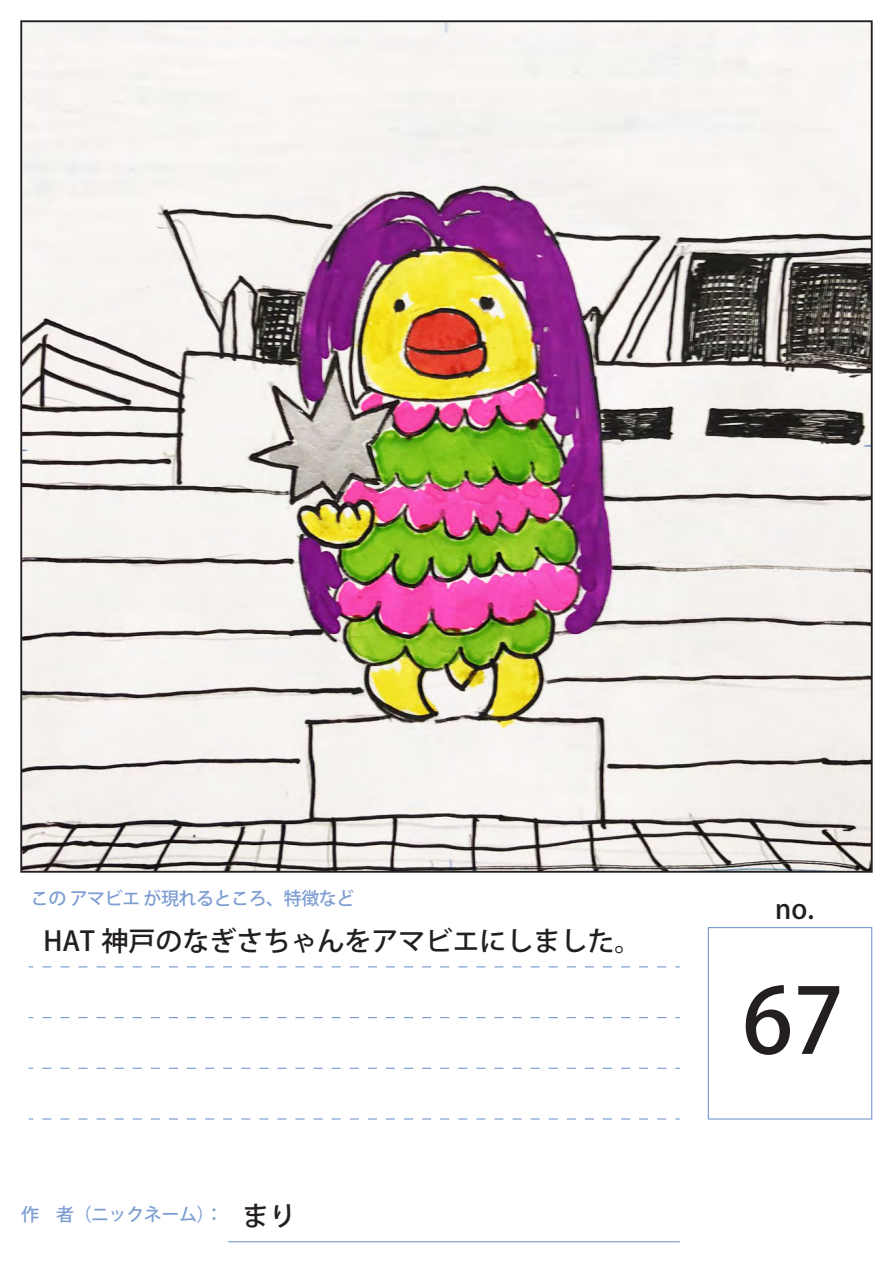
<style>
.page{position:relative;width:893px;height:1263px;background:#fff}
.page>*{position:absolute;margin:0;border:0;box-sizing:border-box;transform-origin:0 0}
.t1{font:500 90px "Koz Go Pr 6 N";color:#231f20}
.t2{font:500 27px "Koz Go Pr 6 N";color:#231f20}
.t3{font:500 18px "Koz Go Pr 6 N";letter-spacing:-.025em;color:#7e9ed2}
.s1{font-size:27px;color:#231f20}
</style>
<div class="page">
<img style="left:23px;top:23px;width:847px;height:847px">
<svg style="left:29px;top:1017px;width:637px;height:1px"></svg>
<svg style="left:29px;top:1068px;width:637px;height:1px"></svg>
<svg style="left:29px;top:1118px;width:637px;height:1px"></svg>
<svg style="left:29px;top:966px;width:637px;height:1px"></svg>
<hr style="left:228px;top:1241px;width:452px;height:1px;background:#7e9ed2">
<div style="left:708px;top:927px;width:164px;height:192px;border:1px solid #7e9ed2"></div>
<p class="t3" style="left:31px;top:888px;width:325px">この アマビエ が現れるところ、特徴など</p>
<h2 class="t2" style="left:43px;top:926px;width:600px">HAT 神戸のなぎさちゃんをアマビエにしました。</h2>
<p class="t3" style="left:21px;top:1204px;width:277px">作　者（ニックネーム）： <span class="s1">まり</span></p>
<h2 class="t2" style="left:775px;top:894px;width:40px">no.</h2>
<h1 class="t1" style="left:742px;top:970px;width:103px">67</h1>
</div>
